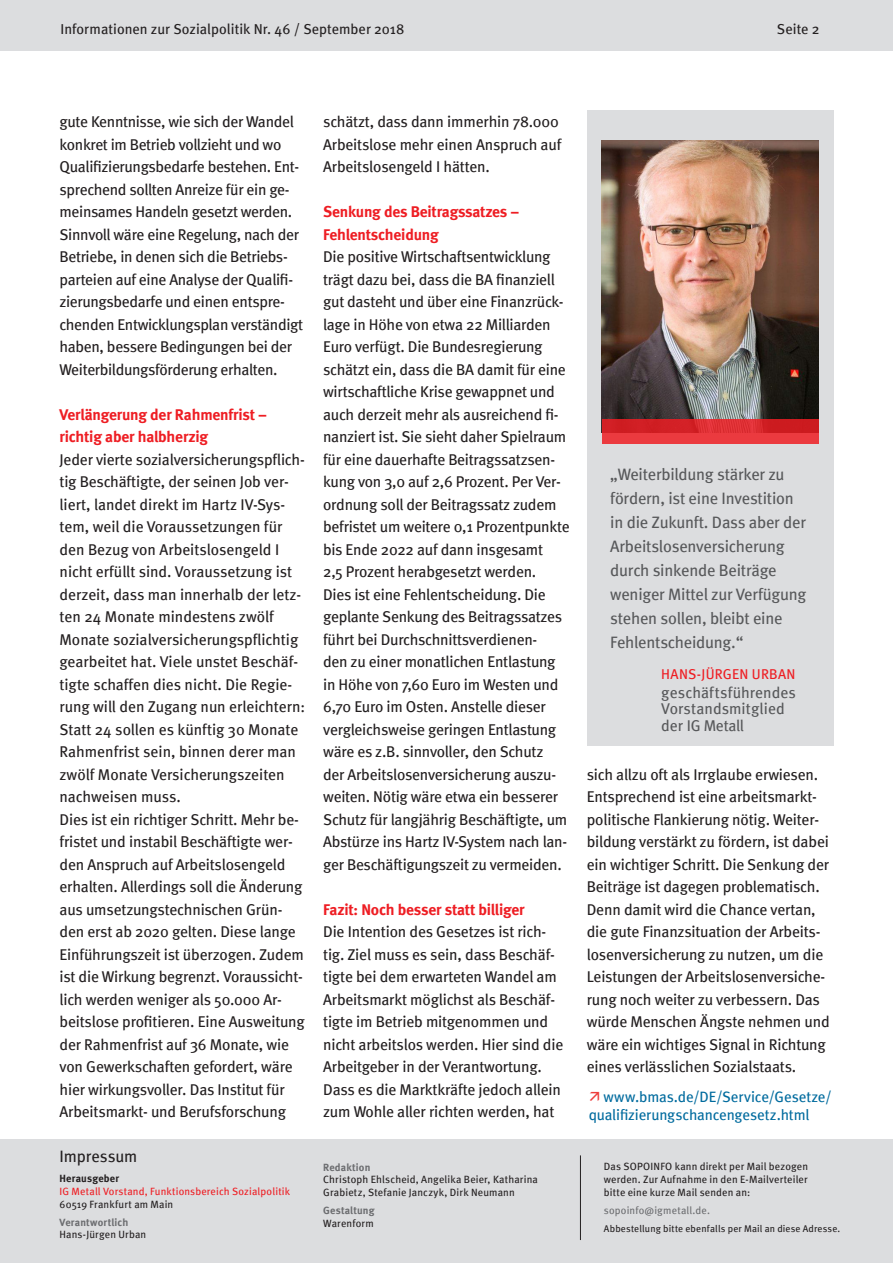
<style>
.page{position:relative;width:893px;height:1263px;background:#fff}
.page>*{position:absolute;margin:0;border:0;box-sizing:border-box;transform-origin:0 0}
.t1{font:16.5px/24px "Meta";letter-spacing:-.01em;color:#57585a}
.t2{font:16.5px "Meta";letter-spacing:-.005em;color:#231f20}
.COPY-de{font:15.6px/22.5px "Meta";letter-spacing:-.015em;color:#231f20}
.Zwischenüberschrift{font:15.6px/22.5px "Meta Bold LF";letter-spacing:-.01em;color:#ee1d23}
.COPY-de-2{font:15.6px/16.5px "Meta";color:#57585a}
.Copy1-de{font:15px/18px "Meta";letter-spacing:-.005em;color:#006b9e}
.t3{font:14.4px "Meta";letter-spacing:.005em;color:#231f20}
.COPY-de-3{font:14.25px "Meta";letter-spacing:.015em;color:#ee1d23}
.t4{font:10.5px/12.6px "Meta";letter-spacing:.015em;color:#231f20;text-align:justify}
.t5{font:10.5px "Meta";letter-spacing:.015em;color:#ee1d23}
.t6{font:10.5px "Meta Bold LF";letter-spacing:.015em;color:#6c6d70}
.t7{font:10.5px "Meta";letter-spacing:.015em;color:#6c6d70}
.t8{font:10.5px "Meta Bold LF";letter-spacing:.02em;color:#231f20}
.t9{font:9.75px "Meta";letter-spacing:.02em;color:#231f20}
</style>
<div class="page">
<div style="left:0;top:0;width:893px;height:50px;background:#dcdddf"></div>
<div style="left:587px;top:111px;width:246px;height:635px;background:#dcdddf"></div>
<img style="left:602px;top:141px;width:217px;height:278px">
<svg style="left:602px;top:419px;width:217px;height:25px;background:#de2d32"></svg>
<div style="left:0;top:1139px;width:893px;height:124px;background:#dcdddf"></div>
<hr style="left:580px;top:1155px;width:1px;height:85px;background:#231f20">
<p class="t3" style="left:60px;top:21px;width:345px">Informationen zur Sozialpolitik Nr. 46 / September 2018</p>
<p class="t3" style="left:777px;top:21px;width:44px">Seite 2</p>
<p class="COPY-de" style="left:60px;top:110px;width:245px">gute Kenntnisse, wie sich der Wandel konkret im Betrieb vollzieht und wo Qualifizierungsbedarfe bestehen. Ent&shy;sprechend sollten Anreize für ein ge&shy;meinsames Handeln gesetzt werden.<br>Sinnvoll wäre eine Regelung, nach der Betriebe, in denen sich die Betriebs&shy;parteien auf eine Analyse der Qualifi&shy;zierungsbedarfe und einen entspre&shy;chenden Entwicklungsplan verständigt haben, bessere Bedingungen bei der Weiterbildungsförderung erhalten.</p>
<p class="Zwischenüberschrift" style="left:60px;top:403px;width:209px">Verlängerung der Rahmenfrist – richtig aber halbherzig</p>
<p class="COPY-de" style="left:60px;top:448px;width:247px">Jeder vierte sozialversicherungspflich&shy;tig Beschäftigte, der seinen Job ver&shy;liert, landet direkt im Hartz IV-Sys&shy;tem, weil die Voraussetzungen für den Bezug von Arbeitslosengeld I nicht erfüllt sind. Voraussetzung ist derzeit, dass man innerhalb der letz&shy;ten 24 Monate mindestens zwölf Monate sozialversicherungspflichtig gearbeitet hat. Viele unstet Beschäf&shy;tigte schaffen dies nicht. Die Regie&shy;rung will den Zugang nun erleichtern:<br>Statt 24 sollen es künftig 30 Monate Rahmenfrist sein, binnen derer man zwölf Monate Versicherungszeiten nachweisen muss.</p>
<p class="COPY-de" style="left:60px;top:808px;width:247px">Dies ist ein richtiger Schritt. Mehr be&shy;fristet und instabil Beschäftigte wer&shy;den Anspruch auf Arbeitslosengeld erhalten. Allerdings soll die Änderung aus umsetzungstechnischen Grün&shy;den erst ab 2020 gelten. Diese lange Einführungszeit ist überzogen. Zudem ist die Wirkung begrenzt. Voraussicht&shy;lich werden weniger als 50.000 Ar&shy;beitslose profitieren. Eine Ausweitung der Rahmenfrist auf 36 Monate, wie von Gewerkschaften gefordert, wäre hier wirkungsvoller. Das Institut für Arbeitsmarkt- und Berufsforschung</p>
<p class="t2" style="left:60px;top:1147px;width:79px">Impressum</p>
<p class="t8" style="left:60px;top:1172px;width:61px">Herausgeber</p>
<p class="t5" style="left:60px;top:1185px;width:232px">IG Metall Vorstand, Funktionsbereich Sozialpolitik</p>
<p class="t4" style="left:60px;top:1197px;width:115px">60519 Frankfurt am Main</p>
<p class="t6" style="left:60px;top:1216px;width:70px">Verantwortlich</p>
<p class="t4" style="left:60px;top:1228px;width:88px">Hans-Jürgen Urban</p>
<p class="COPY-de" style="left:323px;top:110px;width:240px">schätzt, dass dann immerhin 78.000<br>Arbeitslose mehr einen Anspruch auf<br>Arbeitslosengeld I hätten.</p>
<p class="Zwischenüberschrift" style="left:323px;top:200px;width:198px">Senkung des Beitragssatzes –<br>Fehlentscheidung</p>
<p class="COPY-de" style="left:323px;top:245px;width:248px">Die positive Wirtschaftsentwicklung trägt dazu bei, dass die BA finanziell gut dasteht und über eine Finanzrück&shy;lage in Höhe von etwa 22 Milliarden Euro verfügt. Die Bundesregierung schätzt ein, dass die BA damit für eine wirtschaftliche Krise gewappnet und auch derzeit mehr als ausreichend fi&shy;nanziert ist. Sie sieht daher Spielraum für eine dauerhafte Beitragssatzsen&shy;kung von 3,0 auf 2,6 Prozent. Per Ver&shy;ordnung soll der Beitragssatz zudem befristet um weitere 0,1 Prozentpunkte bis Ende 2022 auf dann insgesamt<br>2,5 Prozent herabgesetzt werden.</p>
<p class="COPY-de" style="left:323px;top:583px;width:246px">Dies ist eine Fehlentscheidung. Die geplante Senkung des Beitragssatzes führt bei Durchschnittsverdienen-<br>den zu einer monatlichen Entlastung in Höhe von 7,60 Euro im Westen und 6,70 Euro im Osten. Anstelle dieser vergleichsweise geringen Entlastung wäre es z.B. sinnvoller, den Schutz der Arbeitslosenversicherung auszu&shy;weiten. Nötig wäre etwa ein besserer Schutz für langjährig Beschäftigte, um Abstürze ins Hartz IV-System nach lan&shy;ger Beschäftigungszeit zu vermeiden.</p>
<p class="Zwischenüberschrift" style="left:323px;top:898px;width:203px">Fazit: Noch besser statt billiger</p>
<p class="COPY-de" style="left:323px;top:920px;width:242px">Die Intention des Gesetzes ist rich&shy;tig. Ziel muss es sein, dass Beschäf&shy;tigte bei dem erwarteten Wandel am Arbeitsmarkt möglichst als Beschäf&shy;tigte im Betrieb mitgenommen und nicht arbeitslos werden. Hier sind die Arbeitgeber in der Verantwortung.<br>Dass es die Marktkräfte jedoch allein zum Wohle aller richten werden, hat</p>
<p class="t6" style="left:323px;top:1161px;width:49px">Redaktion</p>
<p class="t4" style="left:323px;top:1173px;width:216px">Christoph Ehlscheid, Angelika Beier, Katharina<br>Grabietz, Stefanie Janczyk, Dirk Neumann</p>
<p class="t6" style="left:323px;top:1204px;width:53px">Gestaltung</p>
<p class="t4" style="left:323px;top:1216px;width:52px">Warenform</p>
<p class="t1" style="left:610px;top:462px;width:198px">„Weiterbildung stärker zu fördern, ist eine Investition in die Zukunft. Dass aber der<br>Arbeitslosenversicherung durch sinkende Beiträge weniger Mittel zur Verfügung stehen sollen, bleibt eine<br>Fehlentscheidung.“</p>
<p class="COPY-de-3" style="left:661px;top:665px;width:136px">HANS-JÜRGEN URBAN</p>
<p class="COPY-de-2" style="left:661px;top:684px;width:136px">geschäftsführendes</p>
<p class="COPY-de-2" style="left:661px;top:700px;width:125px">Vorstandsmitglied der IG Metall</p>
<p class="COPY-de" style="left:587px;top:763px;width:244px">sich allzu oft als Irrglaube erwiesen.<br>Entsprechend ist eine arbeitsmarkt&shy;politische Flankierung nötig. Weiter&shy;bildung verstärkt zu fördern, ist dabei ein wichtiger Schritt. Die Senkung der Beiträge ist dagegen problematisch.<br>Denn damit wird die Chance vertan, die gute Finanzsituation der Arbeits&shy;losenversicherung zu nutzen, um die Leistungen der Arbeitslosenversiche&shy;rung noch weiter zu verbessern. Das würde Menschen Ängste nehmen und wäre ein wichtiges Signal in Richtung eines verlässlichen Sozialstaats.</p>
<p class="Copy1-de" style="left:589px;top:1087px;width:245px;text-indent:15px">www.bmas.de/DE/Service/Gesetze/ qualifizierungschancengesetz.html</p>
<p class="t4" style="left:604px;top:1160px;width:206px">Das SOPOINFO kann direkt per Mail bezogen werden. Zur Aufnahme in den E-Mailverteiler bitte eine kurze Mail senden an:</p>
<p class="t7" style="left:604px;top:1204px;width:108px">sopoinfo@igmetall.de.</p>
<p class="t9" style="left:604px;top:1222px;width:238px">Abbestellung bitte ebenfalls per Mail an diese Adresse.</p>
</div>
